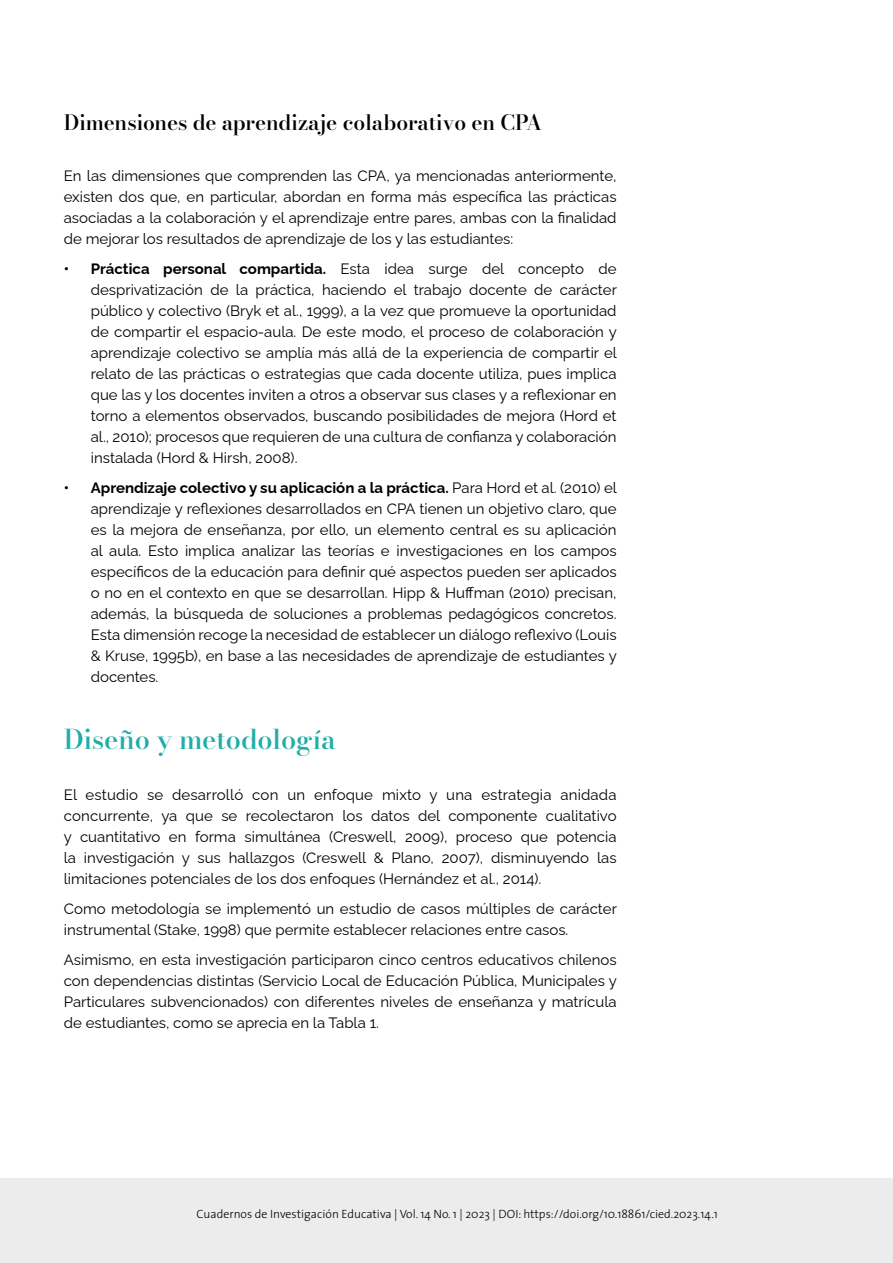
<style>
.page{position:relative;width:893px;height:1263px;background:#fff}
.page>*{position:absolute;margin:0;border:0;box-sizing:border-box;transform-origin:0 0}
.t1{font:500 27px "Bodoni Moda 16 pt";color:#21ada8}
.t2{font:500 21px "Bodoni Moda 16 pt";letter-spacing:-.01em;color:#000}
.t3{font:15px/21px "Raleway";color:#000;text-align:justify}
.t4{font:300 12px "The Sans";color:#000}
.s1{font-weight:700}
</style>
<div class="page">
<div style="left:0;top:1178px;width:893px;height:85px;background:#ececed"></div>
<h2 class="t2" style="left:64px;top:108px;width:480px">Dimensiones de aprendizaje colaborativo en CPA</h2>
<p class="t3" style="left:64px;top:163px;width:554px">En las dimensiones que comprenden las CPA, ya mencionadas anteriormente, existen dos que, en particular, abordan en forma más específica las prácticas asociadas a la colaboración y el aprendizaje entre pares, ambas con la finalidad de mejorar los resultados de aprendizaje de los y las estudiantes:</p>
<p class="t3" style="left:91px;top:256px;width:528px;text-indent:-27px"><span class="s1">• Práctica personal compartida.</span> Esta idea surge del concepto de desprivatización de la práctica, haciendo el trabajo docente de carácter público y colectivo (Bryk et al., 1999), a la vez que promueve la oportunidad de compartir el espacio-aula. De este modo, el proceso de colaboración y aprendizaje colectivo se amplía más allá de la experiencia de compartir el relato de las prácticas o estrategias que cada docente utiliza, pues implica que las y los docentes inviten a otros a observar sus clases y a reflexionar en torno a elementos observados, buscando posibilidades de mejora (Hord et al., 2010); procesos que requieren de una cultura de confianza y colaboración instalada (Hord &amp; Hirsh, 2008).</p>
<p class="t3" style="left:91px;top:475px;width:528px;text-indent:-27px"><span class="s1">• Aprendizaje colectivo y su aplicación a la práctica.</span> Para Hord et al. (2010) el aprendizaje y reflexiones desarrollados en CPA tienen un objetivo claro, que es la mejora de enseñanza, por ello, un elemento central es su aplicación al aula. Esto implica analizar las teorías e investigaciones en los campos específicos de la educación para definir qué aspectos pueden ser aplicados o no en el contexto en que se desarrollan. Hipp &amp; Huffman (2010) precisan, además, la búsqueda de soluciones a problemas pedagógicos concretos.<br>Esta dimensión recoge la necesidad de establecer un diálogo reflexivo (Louis &amp; Kruse, 1995b), en base a las necesidades de aprendizaje de estudiantes y docentes.</p>
<h1 class="t1" style="left:64px;top:721px;width:274px">Diseño y metodología</h1>
<p class="t3" style="left:64px;top:782px;width:554px">El estudio se desarrolló con un enfoque mixto y una estrategia anidada concurrente, ya que se recolectaron los datos del componente cualitativo y cuantitativo en forma simultánea (Creswell, 2009), proceso que potencia la investigación y sus hallazgos (Creswell &amp; Plano, 2007), disminuyendo las limitaciones potenciales de los dos enfoques (Hernández et al., 2014).</p>
<p class="t3" style="left:64px;top:896px;width:555px">Como metodología se implementó un estudio de casos múltiples de carácter instrumental (Stake, 1998) que permite establecer relaciones entre casos.</p>
<p class="t3" style="left:64px;top:947px;width:555px">Asimismo, en esta investigación participaron cinco centros educativos chilenos con dependencias distintas (Servicio Local de Educación Pública, Municipales y Particulares subvencionados) con diferentes niveles de enseñanza y matrícula de estudiantes, como se aprecia en la Tabla 1.</p>
<p class="t4" style="left:196px;top:1204px;width:523px">Cuadernos de Investigación Educativa | Vol. 14 No. 1 | 2023 | DOI: https://doi.org/10.18861/cied.2023.14.1</p>
</div>
